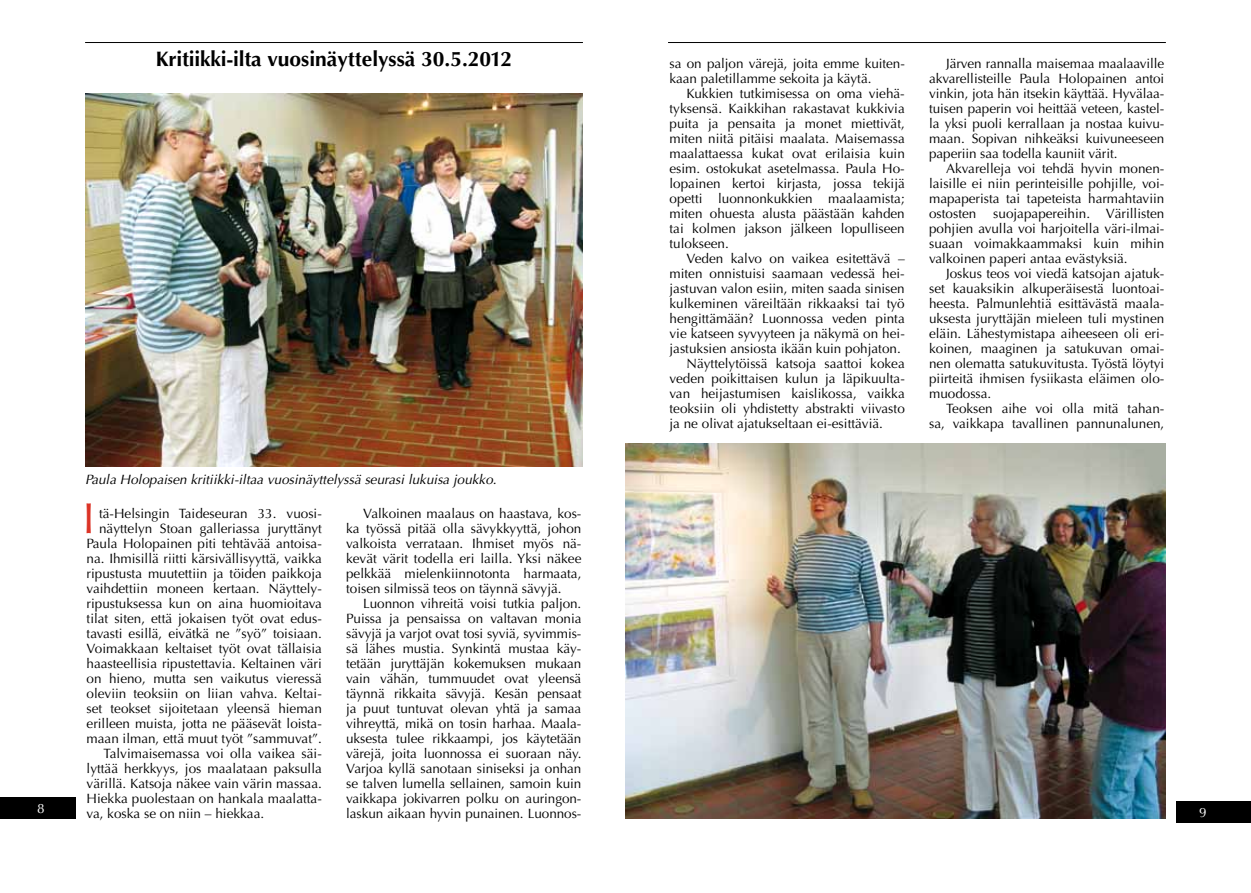
<style>
.page{position:relative;width:1251px;height:893px;background:#fff}
.page>*{position:absolute;margin:0;border:0;box-sizing:border-box;transform-origin:0 0}
.t1{font:43.2px "Optima";color:#dc3326}
.t2{font:700 21px "Optima";color:#000}
.t3{font:13.5px/15px "Optima";color:#000;text-align:justify}
.t4{font:italic 13.5px "Optima";color:#000}
.t5{font:13.5px "Optima";color:#fff}
</style>
<div class="page">
<div style="left:0;top:797px;width:75px;height:22px;background:#000"></div>
<div style="left:1176px;top:801px;width:74px;height:22px;background:#000"></div>
<hr style="left:85px;top:42px;width:498px;height:1px;background:#000">
<img style="left:625px;top:443px;width:540px;height:376px">
<img style="left:85px;top:94px;width:498px;height:373px">
<hr style="left:668px;top:42px;width:497px;height:1px;background:#000">
<h2 class="t2" style="left:156px;top:47px;width:358px">Kritiikki-ilta vuosinäyttelyssä 30.5.2012</h2>
<p class="t4" style="left:85px;top:472px;width:413px">Paula Holopaisen kritiikki-iltaa vuosinäyttelyssä seurasi lukuisa joukko.</p>
<p class="t3" style="left:669px;top:56px;width:237px">sa on paljon värejä, joita emme kuiten&shy;kaan paletillamme sekoita ja käytä.</p>
<p class="t3" style="left:669px;top:86px;width:237px;text-indent:17px">Kukkien tutkimisessa on oma viehä&shy;tyksensä. Kaikkihan rakastavat kukkivia puita ja pensaita ja monet miettivät, miten niitä pitäisi maalata. Maisemassa maalattaessa kukat ovat erilaisia kuin esim. ostokukat asetelmassa. Paula Ho&shy;lopainen kertoi kirjasta, jossa tekijä opetti luonnonkukkien maalaamista; miten ohuesta alusta päästään kahden tai kolmen jakson jälkeen lopulliseen tulokseen.</p>
<p class="t3" style="left:686px;top:251px;width:220px">Veden kalvo on vaikea esitettävä –</p>
<p class="t3" style="left:669px;top:266px;width:237px">miten onnistuisi saamaan vedessä hei-</p>
<p class="t3" style="left:669px;top:281px;width:237px">jastuvan valon esiin, miten saada sinisen</p>
<p class="t3" style="left:669px;top:296px;width:237px">kulkeminen väreiltään rikkaaksi tai työ</p>
<p class="t3" style="left:669px;top:311px;width:237px">hengittämään? Luonnossa veden pinta</p>
<p class="t3" style="left:669px;top:326px;width:237px">vie katseen syvyyteen ja näkymä on hei-</p>
<p class="t3" style="left:669px;top:341px;width:233px">jastuksien ansiosta ikään kuin pohjaton.</p>
<p class="t3" style="left:686px;top:356px;width:220px">Näyttelytöissä katsoja saattoi kokea</p>
<p class="t3" style="left:669px;top:371px;width:237px">veden poikittaisen kulun ja läpikuulta-</p>
<p class="t3" style="left:669px;top:386px;width:237px">van heijastumisen kaislikossa, vaikka</p>
<p class="t3" style="left:669px;top:401px;width:237px">teoksiin oli yhdistetty abstrakti viivasto</p>
<p class="t3" style="left:669px;top:416px;width:215px">ja ne olivat ajatukseltaan ei-esittäviä.</p>
<p class="t3" style="left:928px;top:56px;width:237px;text-indent:17px">Järven rannalla maisemaa maalaaville akvarellisteille Paula Holopainen antoi vinkin, jota hän itsekin käyttää. Hyvälaa&shy;tuisen paperin voi heittää veteen, kastel&shy;la yksi puoli kerrallaan ja nostaa kuivu&shy;maan. Sopivan nihkeäksi kuivuneeseen paperiin saa todella kauniit värit.</p>
<p class="t3" style="left:928px;top:161px;width:237px;text-indent:17px">Akvarelleja voi tehdä hyvin monen&shy;laisille ei niin perinteisille pohjille, voi&shy;mapaperista tai tapeteista harmahtaviin ostosten</p>
<p class="t3" style="left:928px;top:206px;width:237px;text-indent:64px">suojapapereihin. Värillisten pohjien avulla voi harjoitella väri-ilmai&shy;suaan voimakkaammaksi kuin mihin valkoinen paperi antaa evästyksiä.</p>
<p class="t3" style="left:928px;top:266px;width:237px;text-indent:17px">Joskus teos voi viedä katsojan ajatuk&shy;set kauaksikin alkuperäisestä luontoai&shy;heesta. Palmunlehtiä esittävästä maala&shy;uksesta juryttäjän mieleen tuli mystinen eläin. Lähestymistapa aiheeseen oli eri&shy;koinen, maaginen ja satukuvan omai&shy;nen olematta satukuvitusta. Työstä löytyi piirteitä ihmisen fysiikasta eläimen olo&shy;muodossa.</p>
<p class="t3" style="left:928px;top:401px;width:237px;text-align:right">Teoksen aihe voi olla mitä tahan&shy;sa, vaikkapa tavallinen pannunalunen,</p>
<h1 class="t1" style="left:83px;top:494px;width:14px">I</h1>
<p class="t3" style="left:99px;top:506px;width:224px">tä-Helsingin Taideseuran 33. vuosi-</p>
<p class="t3" style="left:346px;top:506px;width:237px;text-indent:17px">Valkoinen maalaus on haastava, kos&shy;ka työssä pitää olla sävykkyyttä, johon valkoista verrataan. Ihmiset myös nä&shy;kevät värit todella eri lailla. Yksi näkee pelkkää mielenkiinnotonta harmaata, toisen silmissä teos on täynnä sävyjä.</p>
<p class="t3" style="left:346px;top:596px;width:237px;text-indent:17px">Luonnon vihreitä voisi tutkia paljon.<br>Puissa ja pensaissa on valtavan monia sävyjä ja varjot ovat tosi syviä, syvimmis&shy;sä lähes mustia. Synkintä mustaa käy&shy;tetään juryttäjän kokemuksen mukaan vain vähän, tummuudet ovat yleensä täynnä rikkaita sävyjä. Kesän pensaat ja puut tuntuvat olevan yhtä ja samaa vihreyttä, mikä on tosin harhaa. Maala&shy;uksesta tulee rikkaampi, jos käytetään värejä, joita luonnossa ei suoraan näy.<br>Varjoa kyllä sanotaan siniseksi ja onhan se talven lumella sellainen, samoin kuin vaikkapa jokivarren polku on auringon&shy;laskun aikaan hyvin punainen. Luonnos-</p>
<p class="t3" style="left:99px;top:521px;width:224px">näyttelyn Stoan galleriassa juryttänyt</p>
<p class="t3" style="left:87px;top:536px;width:237px">Paula Holopainen piti tehtävää antoisa-</p>
<p class="t3" style="left:87px;top:551px;width:237px">na. Ihmisillä riitti kärsivällisyyttä, vaikka</p>
<p class="t3" style="left:87px;top:566px;width:237px">ripustusta muutettiin ja töiden paikkoja</p>
<p class="t3" style="left:87px;top:581px;width:237px">vaihdettiin moneen kertaan. Näyttely-</p>
<p class="t3" style="left:87px;top:596px;width:237px">ripustuksessa kun on aina huomioitava</p>
<p class="t3" style="left:87px;top:611px;width:237px">tilat siten, että jokaisen työt ovat edus-</p>
<p class="t3" style="left:87px;top:626px;width:237px">tavasti esillä, eivätkä ne ”syö” toisiaan.</p>
<p class="t3" style="left:87px;top:641px;width:237px">Voimakkaan keltaiset työt ovat tällaisia</p>
<p class="t3" style="left:87px;top:656px;width:237px">haasteellisia ripustettavia. Keltainen väri</p>
<p class="t3" style="left:87px;top:671px;width:237px">on hieno, mutta sen vaikutus vieressä</p>
<p class="t3" style="left:87px;top:686px;width:237px">oleviin teoksiin on liian vahva. Keltai-</p>
<p class="t3" style="left:87px;top:701px;width:237px">set teokset sijoitetaan yleensä hieman</p>
<p class="t3" style="left:87px;top:716px;width:237px">erilleen muista, jotta ne pääsevät loista-</p>
<p class="t3" style="left:87px;top:731px;width:237px">maan ilman, että muut työt ”sammuvat”.</p>
<p class="t3" style="left:104px;top:746px;width:220px">Talvimaisemassa voi olla vaikea säi-</p>
<p class="t3" style="left:87px;top:761px;width:237px">lyttää herkkyys, jos maalataan paksulla</p>
<p class="t3" style="left:87px;top:776px;width:237px">värillä. Katsoja näkee vain värin massaa.</p>
<p class="t3" style="left:87px;top:791px;width:237px">Hiekka puolestaan on hankala maalatta-</p>
<p class="t3" style="left:87px;top:806px;width:179px">va, koska se on niin – hiekkaa.</p>
<p class="t5" style="left:37px;top:800px;width:9px">8</p>
<p class="t5" style="left:1198px;top:805px;width:9px">9</p>
</div>
